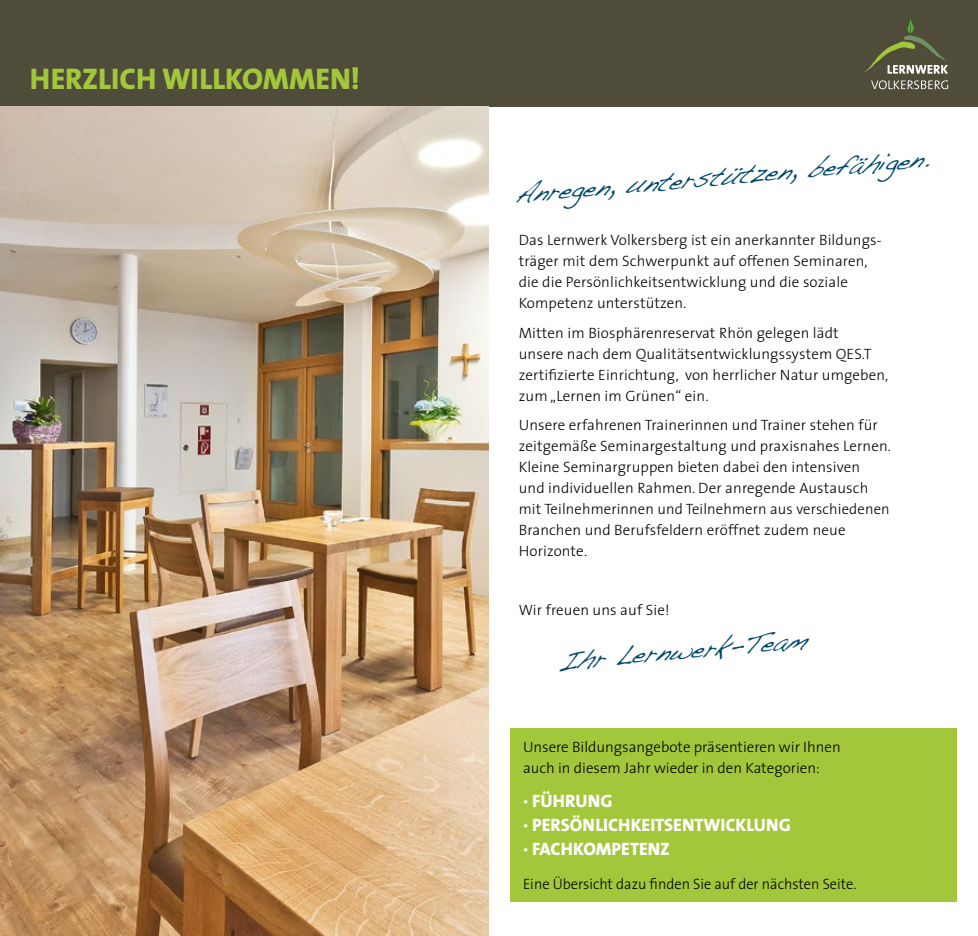
<style>
.page{position:relative;width:978px;height:936px;background:#fff}
.page>*{position:absolute;margin:0;border:0;box-sizing:border-box;transform-origin:0 0}
.Kategorie_Headline{font:800 30px "The Sans";color:#a2c73a}
.t1{font:italic 25.8px "Handwriting Dakota";color:#004a6f}
.t2{font:800 18px "The Sans";color:#fff}
.t3{font:300 15px/21px "The Sans";letter-spacing:.01em;color:#000}
.t4{font:300 15px "The Sans";letter-spacing:.01em;color:#000;scale:.96 1}
</style>
<div class="page">
<div style="left:0;top:0;width:978px;height:106px;background:#4f4d3a"></div>
<svg style="left:871px;top:80px;width:77px;height:9px"></svg>
<svg style="left:864px;top:18px;width:84px;height:56px"></svg>
<div style="left:510px;top:728px;width:447px;height:173px;background:#a2c73a"></div>
<img style="left:0;top:106px;width:489px;height:829px">
<p class="Kategorie_Headline" style="left:30px;top:54px;width:332px">HERZLICH WILLKOMMEN!</p>
<p class="t1" style="left:512px;top:179px;width:418px;rotate:-5deg">Anregen, unterstützen, befähigen.</p>
<p class="t3" style="left:519px;top:229px;width:364px">Das Lernwerk Volkersberg ist ein anerkannter Bildungs&shy;träger mit dem Schwerpunkt auf offenen Seminaren, die die Persönlichkeitsentwicklung und die soziale Kompetenz unterstützen.</p>
<p class="t3" style="left:519px;top:321px;width:371px">Mitten im Biosphärenreservat Rhön gelegen lädt<br>unsere nach dem Qualitätsentwicklungssystem QES.T zertifizierte Einrichtung, von herrlicher Natur umgeben, zum „Lernen im Grünen“ ein.</p>
<p class="t3" style="left:519px;top:414px;width:374px">Unsere erfahrenen Trainerinnen und Trainer stehen für zeitgemäße Seminargestaltung und praxisnahes Lernen.<br>Kleine Seminargruppen bieten dabei den intensiven<br>und individuellen Rahmen. Der anregende Austausch mit Teilnehmerinnen und Teilnehmern aus verschiedenen Branchen und Berufsfeldern eröffnet zudem neue Horizonte.</p>
<p class="t3" style="left:519px;top:599px;width:152px">Wir freuen uns auf Sie!</p>
<p class="t1" style="left:556px;top:646px;width:250px;rotate:-5deg">Ihr Lernwerk-Team</p>
<p class="t3" style="left:523px;top:735px;width:319px">Unsere Bildungsangebote präsentieren wir Ihnen auch in diesem Jahr wieder in den Kategorien:</p>
<p class="t2" style="left:523px;top:785px;width:91px">· FÜHRUNG</p>
<p class="t2" style="left:523px;top:809px;width:269px">· PERSÖNLICHKEITSENTWICKLUNG</p>
<p class="t2" style="left:523px;top:834px;width:148px">· FACHKOMPETENZ</p>
<p class="t4" style="left:523px;top:871px;width:349px">Eine Übersicht dazu finden Sie auf der nächsten Seite.</p>
</div>
